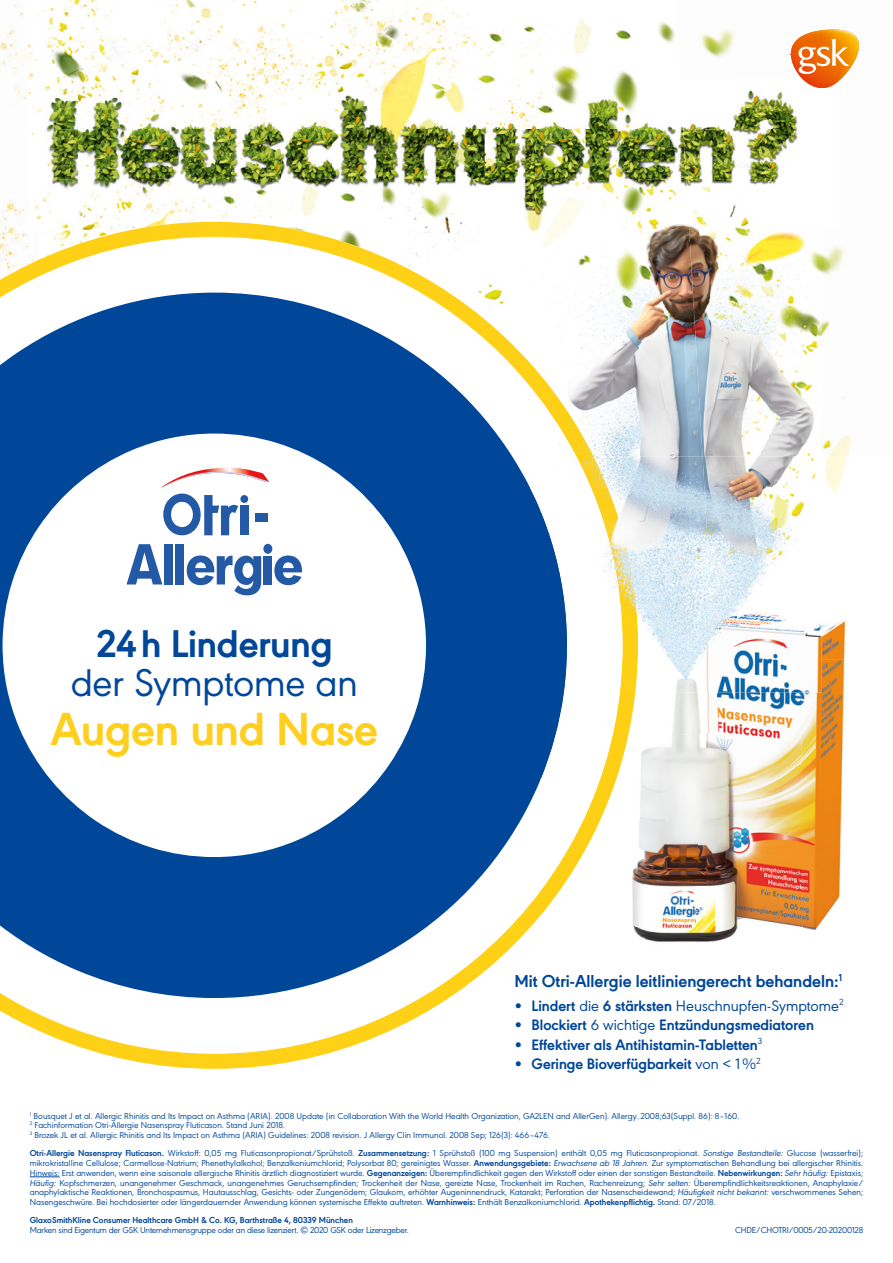
<style>
.page{position:relative;width:893px;height:1263px;background:#fff}
.page>*{position:absolute;margin:0;border:0;box-sizing:border-box;transform-origin:0 0}
.t1{font:700 48.15px "URW Geometric";letter-spacing:-.005em;color:#ffcf1f}
.t2{font:40.2px "URW Geometric";letter-spacing:-.005em;color:#004799}
.t3{font:700 40.2px "URW Geometric";letter-spacing:-.005em;color:#004799}
.t4{font:700 18px "URW Geometric";color:#004799}
.t5{font:700 15.75px "URW Geometric";color:#004799}
.t6{font:15.75px "URW Geometric";color:#004799}
.t7{font:9px/9.8px "URW Geometric";color:#004799}
.t8{font:9px "URW Geometric";letter-spacing:-.02em;color:#004799}
.t9{font:700 9px "URW Geometric";color:#004799}
.s1{font-weight:700}
.s2{font-weight:400}
.s3{font-style:italic}
</style>
<div class="page">
<img style="left:701px;top:29px;width:140px;height:28px">
<img style="left:841px;top:248px;width:10px;height:208px">
<img style="left:821px;top:245px;width:20px;height:211px">
<img style="left:0;top:3px;width:28px;height:218px">
<img style="left:24px;top:0;width:651px;height:80px">
<img style="left:683px;top:90px;width:115px;height:39px">
<img style="left:686px;top:129px;width:112px;height:50px">
<img style="left:688px;top:179px;width:90px;height:33px">
<img style="left:28px;top:80px;width:655px;height:49px">
<img style="left:31px;top:129px;width:655px;height:50px">
<img style="left:34px;top:179px;width:146px;height:43px">
<img style="left:180px;top:179px;width:51px;height:43px">
<img style="left:231px;top:179px;width:50px;height:40px">
<img style="left:287px;top:179px;width:249px;height:43px">
<img style="left:536px;top:179px;width:152px;height:33px">
<svg style="left:791px;top:30px;width:68px;height:59px"></svg>
<svg style="left:0;top:222px;width:540px;height:847px"></svg>
<svg style="left:126px;top:544px;width:36px;height:40px"></svg>
<div style="left:165px;top:544px;width:8px;height:40px;background:#2459a6"></div>
<div style="left:263px;top:544px;width:9px;height:10px;background:#2459a6;border-radius:50%"></div>
<div style="left:176px;top:544px;width:8px;height:40px;background:#2459a6"></div>
<div style="left:264px;top:556px;width:8px;height:28px;background:#2459a6"></div>
<svg style="left:274px;top:555px;width:28px;height:30px"></svg>
<svg style="left:187px;top:555px;width:74px;height:40px"></svg>
<svg style="left:161px;top:454px;width:108px;height:81px"></svg>
<div style="left:240px;top:506px;width:8px;height:29px;background:#2459a6"></div>
<div style="left:255px;top:513px;width:12px;height:8px;background:#2459a6"></div>
<img style="left:821px;top:620px;width:25px;height:39px">
<img style="left:697px;top:692px;width:104px;height:250px">
<img style="left:801px;top:659px;width:44px;height:271px">
<img style="left:540px;top:820px;width:157px;height:122px">
<img style="left:825px;top:456px;width:22px;height:39px">
<img style="left:635px;top:692px;width:84px;height:46px">
<img style="left:540px;top:692px;width:24px;height:87px">
<img style="left:588px;top:692px;width:47px;height:153px">
<img style="left:540px;top:810px;width:48px;height:105px">
<img style="left:694px;top:229px;width:83px;height:91px">
<img style="left:777px;top:231px;width:44px;height:180px">
<img style="left:700px;top:320px;width:77px;height:91px">
<img style="left:703px;top:411px;width:111px;height:45px">
<img style="left:523px;top:229px;width:171px;height:91px">
<img style="left:523px;top:320px;width:177px;height:91px">
<img style="left:593px;top:411px;width:110px;height:45px">
<img style="left:523px;top:212px;width:227px;height:17px">
<img style="left:523px;top:456px;width:17px;height:19px">
<img style="left:523px;top:475px;width:17px;height:217px">
<img style="left:523px;top:356px;width:70px;height:100px">
<img style="left:711px;top:564px;width:73px;height:83px">
<img style="left:784px;top:619px;width:37px;height:73px">
<img style="left:717px;top:650px;width:67px;height:42px">
<img style="left:705px;top:456px;width:76px;height:108px">
<img style="left:781px;top:456px;width:35px;height:100px">
<img style="left:638px;top:607px;width:78px;height:85px">
<img style="left:638px;top:564px;width:73px;height:43px">
<img style="left:627px;top:494px;width:82px;height:74px">
<img style="left:627px;top:456px;width:78px;height:38px">
<img style="left:603px;top:551px;width:9px;height:22px">
<img style="left:540px;top:511px;width:27px;height:181px">
<img style="left:576px;top:456px;width:51px;height:95px">
<img style="left:612px;top:551px;width:26px;height:141px">
<hr style="left:30px;top:1176px;width:30px;height:1px;background:#004799">
<h2 class="t3" style="left:96px;top:613px;width:238px">24 h Linderung</h2>
<h2 class="t2" style="left:71px;top:654px;width:289px">der Symptome an</h2>
<h1 class="t1" style="left:51px;top:692px;width:329px">Augen und Nase</h1>
<h3 class="t4" style="left:514px;top:967px;width:329px">Mit Otri-Allergie leitliniengerecht behandeln:<sup>1</sup></h3>
<h3 class="t6" style="left:514px;top:994px;width:330px"><span class="s1">• Lindert</span> die <span class="s1">6 stärksten</span> Heuschnupfen-Symptome<sup>2</sup></h3>
<h3 class="t5" style="left:514px;top:1013px;width:301px">• Blockiert <span class="s2">6 wichtige</span> Entzündungsmediatoren</h3>
<h3 class="t5" style="left:514px;top:1033px;width:249px">• Effektiver als Antihistamin-Tabletten<sup>3</sup></h3>
<h3 class="t5" style="left:514px;top:1052px;width:248px">• Geringe Bioverfügbarkeit <span class="s2">von &lt; 1 %</span><sup>2</sup></h3>
<p class="t7" style="left:30px;top:1110px;width:711px"><sup>1</sup> Bousquet J et al. Allergic Rhinitis and Its Impact on Asthma (ARIA). 2008 Update (in Collaboration With the World Health Organization, GA2LEN and AllerGen). Allergy. 2008;63(Suppl. 86): 8–160.<br><sup>2</sup> Fachinformation Otri-Allergie Nasenspray Fluticason. Stand Juni 2018.<br><sup>3</sup> Brozek JL et al. Allergic Rhinitis and Its Impact on Asthma (ARIA) Guidelines: 2008 revision. J Allergy Clin Immunol. 2008 Sep; 126(3): 466–476.</p>
<p class="t7" style="left:30px;top:1148px;width:835px;text-align:justify"><span class="s1">Otri-Allergie Nasenspray Fluticason.</span> Wirkstoff: 0,05 mg Fluticasonpropionat/Sprühstoß. <span class="s1">Zusammensetzung:</span> 1 Sprühstoß (100 mg Suspension) enthält 0,05 mg Fluticasonpropionat. <span class="s3">Sonstige Bestandteile:</span> Glucose (wasserfrei); mikrokristalline Cellulose; Carmellose-Natrium; Phenethylalkohol; Benzalkoniumchlorid; Polysorbat 80; gereinigtes Wasser. <span class="s1">Anwendungsgebiete:</span> <span class="s3">Erwachsene ab 18 Jahren.</span> Zur symptomatischen Behandlung bei allergischer Rhinitis.<br>Hinweis: Erst anwenden, wenn eine saisonale allergische Rhinitis ärztlich diagnostiziert wurde. <span class="s1">Gegenanzeigen:</span> Überempfindlichkeit gegen den Wirkstoff oder einen der sonstigen Bestandteile. <span class="s1">Nebenwirkungen:</span> <span class="s3">Sehr häufig:</span> Epistaxis; <span class="s3">Häufig:</span> Kopfschmerzen, unangenehmer Geschmack, unangenehmes Geruchsempfinden; Trockenheit der Nase, gereizte Nase, Trockenheit im Rachen, Rachenreizung; <span class="s3">Sehr selten:</span> Überempfindlichkeitsreaktionen, Anaphylaxie/ anaphylaktische Reaktionen, Bronchospasmus, Hautausschlag, Gesichts- oder Zungenödem; Glaukom, erhöhter Augeninnendruck, Katarakt; Perforation der Nasenscheidewand; <span class="s3">Häufigkeit nicht bekannt:</span> verschwommenes Sehen; Nasengeschwüre. Bei hochdosierter oder längerdauernder Anwendung können systemische Effekte auftreten. <span class="s1">Warnhinweis:</span> Enthält Benzalkoniumchlorid. <span class="s1">Apothekenpflichtig.</span> Stand: 07/2018.</p>
<p class="t9" style="left:30px;top:1214px;width:325px">GlaxoSmithKline Consumer Healthcare GmbH &amp; Co. KG, Barthstraße 4, 80339 München</p>
<p class="t8" style="left:30px;top:1224px;width:381px">Marken sind Eigentum der GSK Unternehmensgruppe oder an diese lizenziert. © 2020 GSK oder Lizenzgeber.</p>
<p class="t8" style="left:735px;top:1224px;width:130px">CHDE/CHOTRI/0005/20-20200128</p>
</div>
